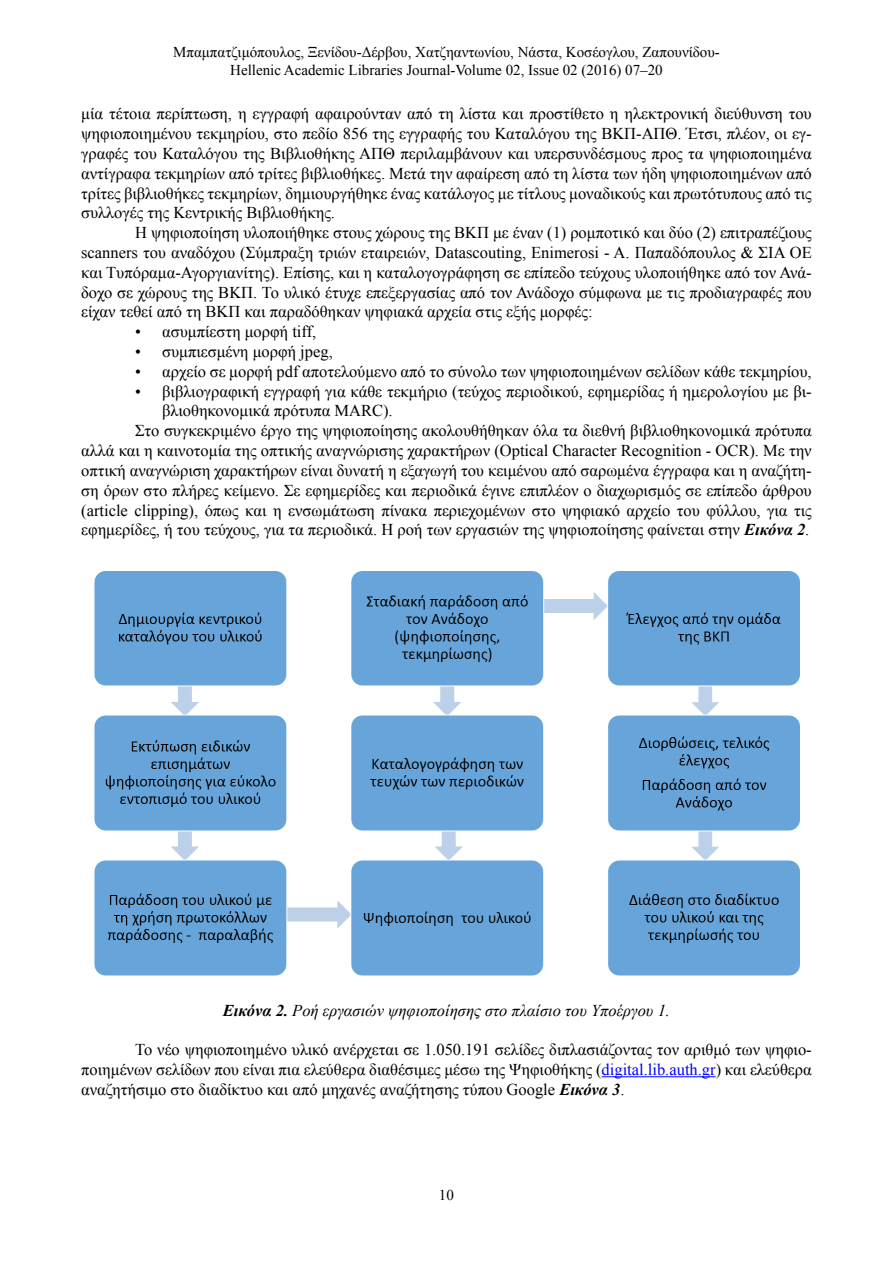
<style>
.page{position:relative;width:893px;height:1263px;background:#fff}
.page>*{position:absolute;margin:0;border:0;box-sizing:border-box;transform-origin:0 0}
.t1{font:16.5px/19.8px "Times New Roman";color:#000;text-align:justify}
.t2{font:italic 16.5px "Times New Roman";color:#000}
.t3{font:15px/18px "Times New Roman";color:#000;text-align:center}
.s1{font-weight:700;font-style:italic}
.s2{font-weight:700}
.s3{color:#00f}
</style>
<div class="page">
<hr style="left:602px;top:1076px;width:114px;height:1px;background:#00f">
<img style="left:94px;top:571px;width:706px;height:405px">
<p class="t3" style="left:173px;top:42px;width:548px">Μπαμπατζιμόπουλος, Ξενίδου-Δέρβου, Χατζηαντωνίου, Νάστα, Κοσέογλου, Ζαπουνίδου-<br>Hellenic Academic Libraries Journal-Volume 02, Issue 02 (2016) 07–20</p>
<p class="t1" style="left:81px;top:103px;width:732px">μία τέτοια περίπτωση, η εγγραφή αφαιρούνταν από τη λίστα και προστίθετο η ηλεκτρονική διεύθυνση του ψηφιοποιημένου τεκμηρίου, στο πεδίο 856 της εγγραφής του Καταλόγου της ΒΚΠ-ΑΠΘ. Έτσι, πλέον, οι εγ&shy;γραφές του Καταλόγου της Βιβλιοθήκης ΑΠΘ περιλαμβάνουν και υπερσυνδέσμους προς τα ψηφιοποιημένα αντίγραφα τεκμηρίων από τρίτες βιβλιοθήκες. Μετά την αφαίρεση από τη λίστα των ήδη ψηφιοποιημένων από τρίτες βιβλιοθήκες τεκμηρίων, δημιουργήθηκε ένας κατάλογος με τίτλους μοναδικούς και πρωτότυπους από τις συλλογές της Κεντρικής Βιβλιοθήκης.</p>
<p class="t1" style="left:81px;top:222px;width:732px;text-indent:54px">H ψηφιοποίηση υλοποιήθηκε στους χώρους της ΒΚΠ με έναν (1) ρομποτικό και δύο (2) επιτραπέζιους scanners του αναδόχου (Σύμπραξη τριών εταιρειών, Datascouting, Enimerosi - Α. Παπαδόπουλος &amp; ΣΙΑ ΟΕ και Τυπόραμα-Αγοργιανίτης). Επίσης, και η καταλογογράφηση σε επίπεδο τεύχους υλοποιήθηκε από τον Ανά&shy;δοχο σε χώρους της ΒΚΠ. Το υλικό έτυχε επεξεργασίας από τον Ανάδοχο σύμφωνα με τις προδιαγραφές που είχαν τεθεί από τη ΒΚΠ και παραδόθηκαν ψηφιακά αρχεία στις εξής μορφές:</p>
<p class="t1" style="left:135px;top:321px;width:183px">• ασυμπίεστη μορφή tiff,</p>
<p class="t1" style="left:135px;top:341px;width:199px">• συμπιεσμένη μορφή jpeg,</p>
<p class="t1" style="left:135px;top:361px;width:678px">• αρχείο σε μορφή pdf αποτελούμενο από το σύνολο των ψηφιοποιημένων σελίδων κάθε τεκμηρίου,</p>
<p class="t1" style="left:135px;top:381px;width:678px">• βιβλιογραφική εγγραφή για κάθε τεκμήριο (τεύχος περιοδικού, εφημερίδας ή ημερολογίου με βι-</p>
<p class="t1" style="left:162px;top:400px;width:232px">βλιοθηκονομικά πρότυπα MARC).</p>
<p class="t1" style="left:135px;top:420px;width:678px">Στο συγκεκριμένο έργο της ψηφιοποίησης ακολουθήθηκαν όλα τα διεθνή βιβλιοθηκονομικά πρότυπα</p>
<p class="t1" style="left:81px;top:440px;width:732px">αλλά και η καινοτομία της οπτικής αναγνώρισης χαρακτήρων (Optical Character Recognition - OCR). Με την</p>
<p class="t1" style="left:81px;top:460px;width:732px">οπτική αναγνώριση χαρακτήρων είναι δυνατή η εξαγωγή του κειμένου από σαρωμένα έγγραφα και η αναζήτη-</p>
<p class="t1" style="left:81px;top:480px;width:732px">ση όρων στο πλήρες κείμενο. Σε εφημερίδες και περιοδικά έγινε επιπλέον ο διαχωρισμός σε επίπεδο άρθρου</p>
<p class="t1" style="left:81px;top:499px;width:732px">(article clipping), όπως και η ενσωμάτωση πίνακα περιεχομένων στο ψηφιακό αρχείο του φύλλου, για τις</p>
<p class="t1" style="left:81px;top:519px;width:730px">εφημερίδες, ή του τεύχους, για τα περιοδικά. Η ροή των εργασιών της ψηφιοποίησης φαίνεται στην <span class="s1">Εικόνα 2</span>.</p>
<p class="t2" style="left:223px;top:999px;width:449px"><span class="s2">Εικόνα 2.</span> Ροή εργασιών ψηφιοποίησης στο πλαίσιο του Υποέργου 1.</p>
<p class="t1" style="left:81px;top:1039px;width:732px;text-indent:54px">Το νέο ψηφιοποιημένο υλικό ανέρχεται σε 1.050.191 σελίδες διπλασιάζοντας τον αριθμό των ψηφιο&shy;ποιημένων σελίδων που είναι πια ελεύθερα διαθέσιμες μέσω της Ψηφιοθήκης (<span class="s3">digital.lib.auth.gr</span>) και ελεύθερα αναζητήσιμο στο διαδίκτυο και από μηχανές αναζήτησης τύπου Google <span class="s1">Εικόνα 3</span>.</p>
<p class="t3" style="left:439px;top:1185px;width:16px">10</p>
</div>
